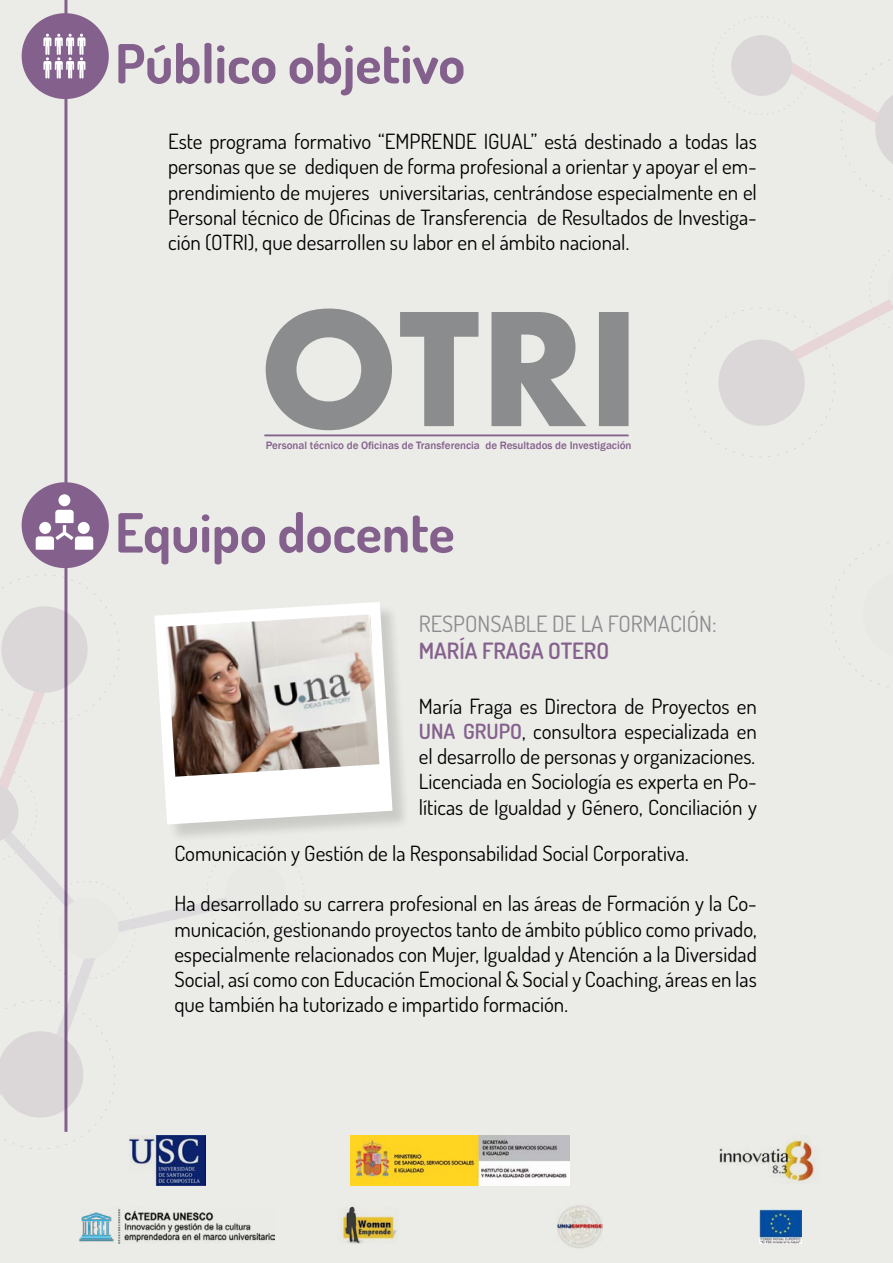
<style>
.page{position:relative;width:893px;height:1263px;background:#ebebe7}
.page>*{position:absolute;margin:0;border:0;box-sizing:border-box;transform-origin:0 0}
.t1{font:700 54px "Dosis";color:#84618d}
.t2{font:22.5px "Dosis";color:#8a8c8e}
.t3{font:600 22.5px "Dosis";color:#84618d}
.t4{font:21px/25.2px "Dosis";color:#000;text-align:justify}
.t5{font:600 21px "Dosis";color:#84618d}
.t6{font:500 10.95px "Franklin Gothic";color:#84618d}
.s1{font-weight:600;color:#84618d}
</style>
<div class="page">
<hr style="left:64px;top:0;width:3px;height:1132px;background:#84618d">
<div style="left:22px;top:482px;width:87px;height:86px;background:#84618d;border-radius:50%"></div>
<svg style="left:811px;top:74px;width:58px;height:265px"></svg>
<svg style="left:712px;top:16px;width:99px;height:99px"></svg>
<svg style="left:869px;top:250px;width:24px;height:78px"></svg>
<svg style="left:686px;top:307px;width:150px;height:151px"></svg>
<svg style="left:830px;top:542px;width:59px;height:146px"></svg>
<svg style="left:840px;top:60px;width:53px;height:145px"></svg>
<svg style="left:118px;top:903px;width:88px;height:341px"></svg>
<svg style="left:202px;top:844px;width:102px;height:102px"></svg>
<svg style="left:0;top:561px;width:140px;height:634px"></svg>
<svg style="left:36px;top:494px;width:57px;height:56px"></svg>
<div style="left:157px;top:604px;width:254px;height:239px;background:#000;opacity:.14"></div>
<svg style="left:154px;top:602px;width:238px;height:222px;fill:#fff"></svg>
<img style="left:166px;top:614px;width:213px;height:163px">
<div style="left:22px;top:13px;width:87px;height:86px;background:#84618d;border-radius:50%"></div>
<svg style="left:43px;top:34px;width:42px;height:45px"></svg>
<hr style="left:264px;top:434px;width:365px;height:2px;background:#84618d">
<svg style="left:266px;top:309px;width:363px;height:121px"></svg>
<img style="left:719px;top:1138px;width:95px;height:45px">
<img style="left:350px;top:1135px;width:219px;height:50px">
<img style="left:129px;top:1135px;width:77px;height:50px">
<img style="left:79px;top:1206px;width:195px;height:37px">
<img style="left:759px;top:1209px;width:42px;height:35px">
<img style="left:557px;top:1205px;width:45px;height:43px">
<img style="left:341px;top:1206px;width:57px;height:38px">
<h1 class="t1" style="left:115px;top:29px;width:352px">Público objetivo</h1>
<p class="t4" style="left:168px;top:128px;width:590px">Este programa formativo “EMPRENDE IGUAL” está destinado a todas las personas que se dediquen de forma profesional a orientar y apoyar el em&shy;prendimiento de mujeres universitarias, centrándose especialmente en el Personal técnico de Oficinas de Transferencia de Resultados de Investiga&shy;ción (OTRI), que desarrollen su labor en el ámbito nacional.</p>
<p class="t6" style="left:266px;top:439px;width:367px">Personal técnico de Oficinas de Transferencia de Resultados de Investigación</p>
<h1 class="t1" style="left:115px;top:498px;width:341px">Equipo docente</h1>
<p class="t2" style="left:419px;top:609px;width:24px">Respo</p>
<p class="t2" style="left:478px;top:609px;width:142px">nsablede la formaci</p>
<p class="t2" style="left:687px;top:609px;width:31px">ón:</p>
<p class="t3" style="left:419px;top:636px;width:88px">MARÍA FRAGA</p>
<p class="t3" style="left:548px;top:636px;width:13px">OTERO</p>
<p class="t4" style="left:419px;top:693px;width:340px">María Fraga es Directora de Proyectos en</p>
<p class="t5" style="left:419px;top:718px;width:13px">UNA</p>
<p class="t4" style="left:419px;top:718px;width:340px;text-indent:44px"><span class="s1">GRU PO</span>, consultora especializada en el desarrollo de personas y organizaciones.<br>Licenciada en Sociología es experta en Po&shy;líticas de Igualdad y Género, Conciliación y</p>
<p class="t4" style="left:174px;top:840px;width:516px">Comunicación y Gestión de la Responsabilidad Social Corporativa.</p>
<p class="t4" style="left:174px;top:890px;width:584px">Ha desarrollado su carrera profesional en las áreas de Formación y la Co&shy;municación, gestionando proyectos tanto de ámbito público como privado, especialmente relacionados con Mujer, Igualdad y Atención a la Diversidad Social, así como con Educación Emocional &amp; Social y Coaching, áreas en las que también ha tutorizado e impartido formación.</p>
</div>
